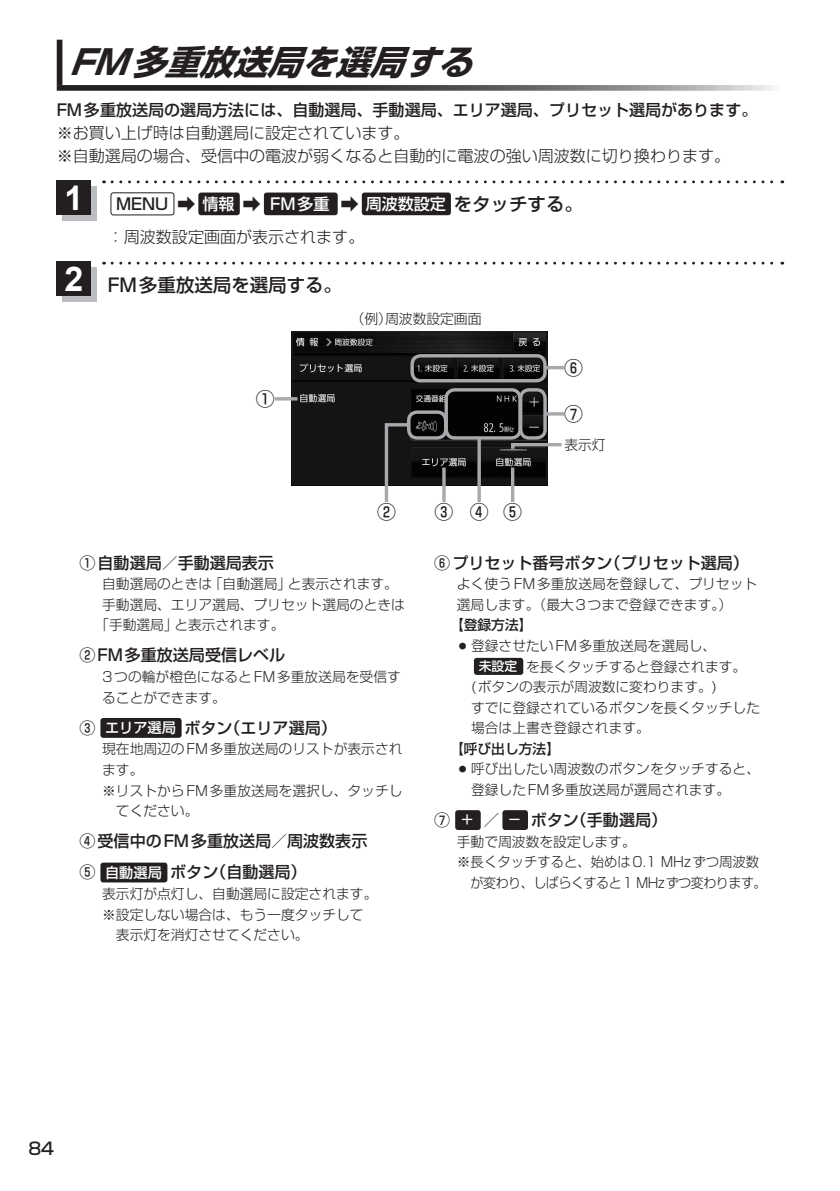
<style>
.page{position:relative;width:840px;height:1191px;background:#fff}
.page>*{position:absolute;margin:0;border:0;box-sizing:border-box;transform-origin:0 0}
.t1{font:italic 700 34px "Shin Go Pro";color:#231f20}
.t2{font:700 34px "Arial";color:#fff}
.t3{font:500 18.8px "Shin Go Pro";color:#231f20}
.t4{font:500 18.4px "Shin Go Pro";color:#231f20}
.t5{font:500 17px "Shin Go Pro";color:#231f20}
.t6{font:500 16px/31.2px "Shin Go Pro";color:#231f20}
.t7{font:300 16px/33px "Shin Go Pro";color:#231f20}
.t8{font:300 13.8px/20.6px "Shin Go Pro";color:#231f20}
.t9{font:300 13.8px "Shin Go Pro";letter-spacing:-.04em;color:#231f20;scale:.95 1}
.t10{font:500 13.8px "Shin Go Pro";color:#231f20}
.s1{font-weight:500}
.s2{font-weight:500;font-size:18.4px}
.s3{font-weight:500;color:#fff}
.s4{font-size:18.4px}
.s5{font-family:"Arial";font-weight:700;font-size:34px;color:#fff}
.s6{font-size:14.2px;color:#fff}
.s7{font-weight:500;font-size:12.8px;color:#fff}
</style>
<div class="page">
<div style="left:57px;top:40px;width:5px;height:45px;background:#231f20"></div>
<svg style="left:57px;top:85px;width:718px;height:6px;background:#616162"></svg>
<svg style="left:112px;top:262px;width:670px;height:2px"></svg>
<div style="left:62px;top:267px;width:34px;height:34px;background:#bcbdc0"></div>
<div style="left:57px;top:262px;width:34px;height:34px;background:#231f20"></div>
<div style="left:111px;top:192px;width:63px;height:23px;border:1px solid #231f20;border-radius:3px"></div>
<div style="left:198px;top:192px;width:42px;height:23px;background:#231f20;border-radius:3px"></div>
<div style="left:264px;top:192px;width:73px;height:23px;background:#231f20;border-radius:3px"></div>
<div style="left:361px;top:192px;width:89px;height:23px;background:#231f20;border-radius:3px"></div>
<svg style="left:112px;top:180px;width:670px;height:3px"></svg>
<div style="left:62px;top:186px;width:34px;height:34px;background:#bcbdc0"></div>
<div style="left:57px;top:180px;width:34px;height:34px;background:#231f20"></div>
<img style="left:294px;top:333px;width:251px;height:150px">
<div style="left:292px;top:331px;width:255px;height:154px;border:1px solid #231f20"></div>
<hr style="left:275px;top:397px;width:22px;height:3px;background:#a8a9ad">
<div style="left:407px;top:410px;width:40px;height:29px;border:3px solid #a8a9ad;border-radius:9px"></div>
<svg style="left:383px;top:421px;width:28px;height:81px"></svg>
<svg style="left:509px;top:441px;width:53px;height:11px"></svg>
<div style="left:444px;top:388px;width:77px;height:51px;border:3px solid #a8a9ad;border-radius:9px"></div>
<hr style="left:477px;top:438px;width:3px;height:64px;background:#a8a9ad">
<div style="left:518px;top:388px;width:28px;height:51px;border:3px solid #a8a9ad;border-radius:9px"></div>
<div style="left:410px;top:354px;width:136px;height:28px;border:3px solid #a8a9ad;border-radius:9px"></div>
<hr style="left:442px;top:467px;width:3px;height:35px;background:#a8a9ad">
<svg style="left:510px;top:467px;width:4px;height:35px"></svg>
<hr style="left:544px;top:366px;width:20px;height:3px;background:#a8a9ad">
<hr style="left:544px;top:412px;width:20px;height:3px;background:#a8a9ad">
<div style="left:100px;top:718px;width:81px;height:20px;background:#231f20;border-radius:3px"></div>
<div style="left:100px;top:862px;width:67px;height:20px;background:#231f20;border-radius:3px"></div>
<div style="left:473px;top:658px;width:50px;height:17px;background:#231f20;border-radius:3px"></div>
<div style="left:455px;top:810px;width:25px;height:20px;background:#231f20;border-radius:3px"></div>
<div style="left:502px;top:810px;width:25px;height:20px;background:#231f20;border-radius:3px"></div>
<h1 class="t1" style="left:69px;top:35px;width:420px">FM多重放送局を選局する</h1>
<p class="t6" style="left:57px;top:93px;width:701px">FM多重放送局の選局方法には、自動選局、手動選局、エリア選局、プリセット選局があります。</p>
<p class="t7" style="left:57px;top:119px;width:674px;line-height:22.6px">※お買い上げ時は自動選局に設定されています。<br>※自動選局の場合、受信中の電波が弱くなると自動的に電波の強い周波数に切り換わります。</p>
<h1 class="t2" style="left:64px;top:175px;width:20px">1</h1>
<p class="t7" style="left:108px;top:185px;width:476px;text-indent:8px"><span class="s1">MENU</span> <span class="s2">➡</span> <span class="s3">情報</span> <span class="s2">➡</span> <span class="s3">FM多重</span> <span class="s4">➡</span> <span class="s3">周波数設定</span><span class="s2">をタッチする。</span>：周波数設定画面が表示されます。</p>
<h3 class="t4" style="left:64px;top:270px;width:279px"><span class="s5">2</span> FM多重放送局を選局する。</h3>
<h2 class="t3" style="left:256px;top:383px;width:20px">①</h2>
<p class="t8" style="left:350px;top:306px;width:132px">（例）周波数設定画面</p>
<h2 class="t3" style="left:377px;top:496px;width:20px">②</h2>
<h2 class="t3" style="left:434px;top:496px;width:20px">③</h2>
<h2 class="t3" style="left:469px;top:496px;width:20px">④</h2>
<h2 class="t3" style="left:503px;top:496px;width:20px">⑤</h2>
<h2 class="t3" style="left:564px;top:352px;width:20px">⑥</h2>
<h2 class="t3" style="left:564px;top:398px;width:20px">⑦</h2>
<p class="t8" style="left:564px;top:433px;width:43px">表示灯</p>
<p class="t6" style="left:79px;top:545px;width:196px">①自動選局／手動選局表示</p>
<p class="t8" style="left:102px;top:572px;width:297px">自動選局のときは「自動選局」と表示されます。</p>
<p class="t8" style="left:102px;top:592px;width:304px">手動選局、エリア選局、プリセット選局のときは</p>
<p class="t8" style="left:95px;top:613px;width:191px">「手動選局」と表示されます。</p>
<p class="t6" style="left:79px;top:638px;width:207px">②FM多重放送局受信レベル</p>
<p class="t8" style="left:102px;top:665px;width:300px">3つの輪が橙色になるとFM多重放送局を受信することができます。</p>
<p class="t6" style="left:79px;top:710px;width:259px">③ <span class="s6">エリア選局</span>ボタン（エリア選局）</p>
<p class="t8" style="left:102px;top:737px;width:302px">現在地周辺のFM多重放送局のリストが表示され</p>
<p class="t8" style="left:102px;top:758px;width:43px">ます。</p>
<p class="t8" style="left:102px;top:778px;width:302px">※リストからFM多重放送局を選択し、タッチし</p>
<p class="t8" style="left:116px;top:799px;width:84px">てください。</p>
<p class="t6" style="left:79px;top:823px;width:289px">④受信中のFM多重放送局／周波数表示<br>⑤ <span class="s6">自動選局</span>ボタン（自動選局）</p>
<p class="t8" style="left:102px;top:882px;width:276px">表示灯が点灯し、自動選局に設定されます。</p>
<p class="t8" style="left:102px;top:902px;width:263px">※設定しない場合は、もう一度タッチして</p>
<p class="t8" style="left:116px;top:923px;width:194px">表示灯を消灯させてください。</p>
<p class="t6" style="left:434px;top:545px;width:316px">⑥プリセット番号ボタン（プリセット選局）</p>
<p class="t8" style="left:456px;top:572px;width:302px">よく使うFM多重放送局を登録して、プリセット選局します。（最大３つまで登録できます。）</p>
<p class="t10" style="left:449px;top:614px;width:84px">【登録方法】</p>
<p class="t8" style="left:455px;top:634px;width:262px">○登録させたいFM多重放送局を選局し、</p>
<p class="t8" style="left:478px;top:654px;width:269px"><span class="s7">未設定</span> を長くタッチすると登録されます。</p>
<p class="t8" style="left:471px;top:675px;width:247px">(ボタンの表示が周波数に変わります。)</p>
<p class="t8" style="left:471px;top:695px;width:290px">すでに登録されているボタンを長くタッチした</p>
<p class="t8" style="left:471px;top:716px;width:180px">場合は上書き登録されます。</p>
<p class="t10" style="left:449px;top:737px;width:111px">【呼び出し方法】</p>
<p class="t8" style="left:471px;top:757px;width:290px;text-indent:-15px">○呼び出したい周波数のボタンをタッチすると、登録したFM多重放送局が選局されます。</p>
<p class="t6" style="left:434px;top:802px;width:234px">⑦ <span class="s6">＋</span> ／ <span class="s6">−</span> ボタン（手動選局）</p>
<p class="t8" style="left:456px;top:829px;width:180px">手動で周波数を設定します。</p>
<p class="t8" style="left:456px;top:850px;width:304px">※長くタッチすると、始めは0.1 MHzずつ周波数</p>
<p class="t9" style="left:470px;top:871px;width:313px">が変わり、しばらくすると1 MHzずつ変わります。</p>
<p class="t5" style="left:28px;top:1134px;width:27px">84</p>
</div>
